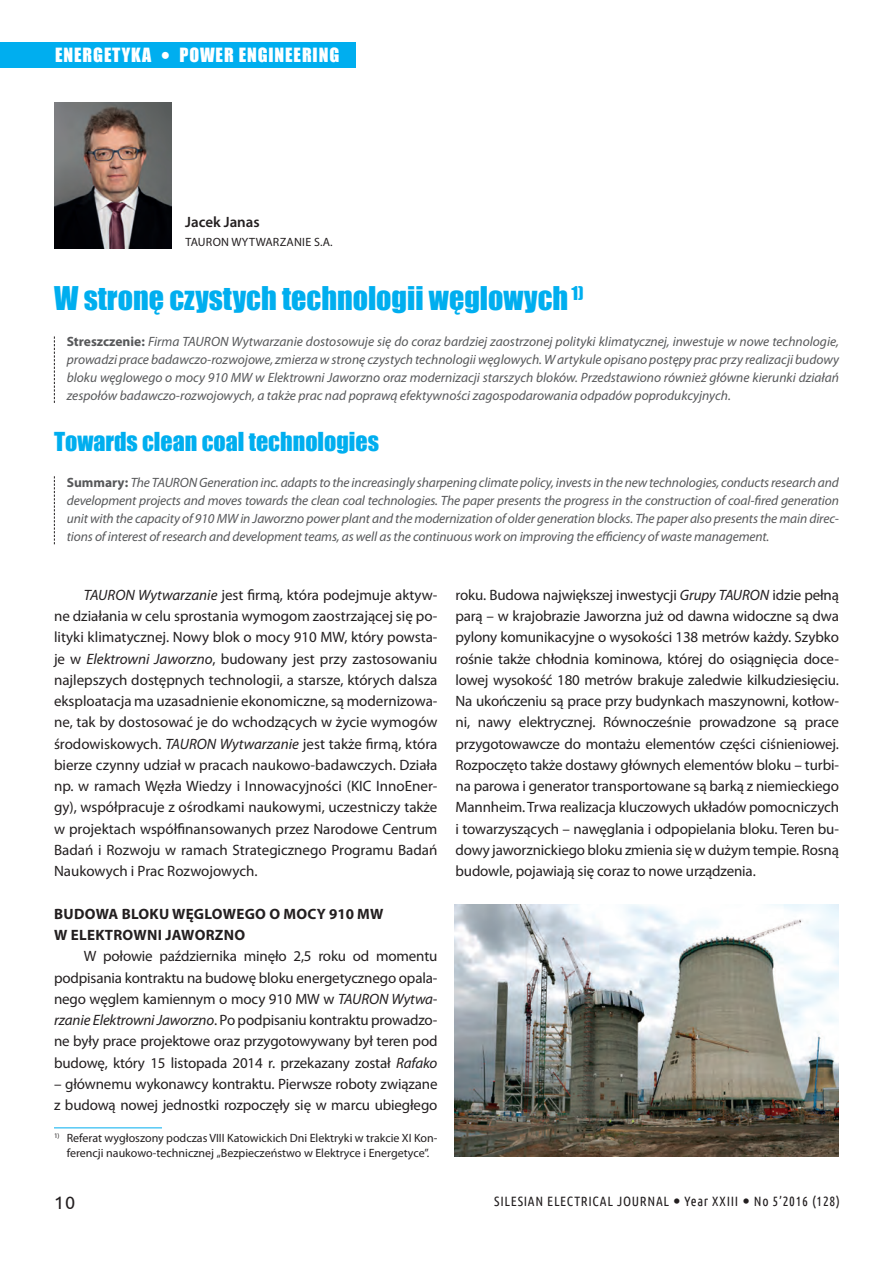
<style>
.page{position:relative;width:893px;height:1263px;background:#fff}
.page>*{position:absolute;margin:0;border:0;box-sizing:border-box;transform-origin:0 0}
.t1{font:30px "Impact";color:#00aeef}
.t2{font:24px "Impact";color:#00aeef}
.t3{font:18px "Impact";letter-spacing:.05em;color:#fff}
.t4{font:18px "Ubuntu";color:#231f20}
.t5{font:15px/21.3px "Myriad Pro";letter-spacing:-.01em;color:#231f20;text-align:justify}
.t6{font:700 15px/21.3px "Myriad Pro";letter-spacing:.02em;color:#231f20}
.t7{font:600 15px "Myriad Pro";color:#231f20}
.t8{font:italic 13.5px/18px "Myriad Pro";letter-spacing:-.01em;color:#57585a;text-align:justify}
.t9{font:13.5px "Ubuntu Condensed";letter-spacing:.05em;color:#231f20}
.t10{font:12px/14.4px "Myriad Pro";color:#231f20}
.t11{font:12px "Myriad Pro";letter-spacing:.02em;color:#231f20}
.s1{font-weight:700;font-style:normal}
.s2{font-style:italic}
</style>
<div class="page">
<div style="left:0;top:42px;width:356px;height:26px;background:#00aeef"></div>
<hr style="left:54px;top:1127px;width:108px;height:1px;background:#00aeef">
<svg style="left:54px;top:336px;width:1px;height:67px"></svg>
<svg style="left:54px;top:476px;width:1px;height:68px"></svg>
<img style="left:455px;top:904px;width:383px;height:253px">
<img style="left:55px;top:102px;width:117px;height:146px">
<p class="t3" style="left:55px;top:41px;width:98px">ENERGETYKA</p>
<p class="t3" style="left:179px;top:41px;width:161px">POWER ENGINEERING</p>
<p class="t7" style="left:185px;top:212px;width:76px">Jacek Janas</p>
<p class="t11" style="left:185px;top:234px;width:65px">TAURON Wytwarzanie</p>
<p class="t10" style="left:314px;top:234px;width:20px">S.A.</p>
<h1 class="t1" style="left:54px;top:275px;width:531px">W stronę czystych technologii węglowych <sup>1)</sup></h1>
<p class="t8" style="left:67px;top:332px;width:774px"><span class="s1">STRESZCZENIE:</span> Firma TAURON Wytwarzanie dostosowuje się do coraz bardziej zaostrzonej polityki klimatycznej, inwestuje w nowe technologie, prowadzi prace badawczo-rozwojowe, zmierza w stronę czystych technologii węglowych. W artykule opisano postępy prac przy realizacji budowy bloku węglowego o mocy 910 MW w Elektrowni Jaworzno oraz modernizacji starszych bloków. Przedstawiono również główne kierunki działań zespołów badawczo-rozwojowych, a także prac nad poprawą efektywności zagospodarowania odpadów poprodukcyjnych.</p>
<h2 class="t2" style="left:54px;top:423px;width:327px">Towards clean coal technologies</h2>
<p class="t8" style="left:67px;top:473px;width:774px"><span class="s1">SUMMARY:</span> The TAURON Generation inc. adapts to the increasingly sharpening climate policy, invests in the new technologies, conducts research and development projects and moves towards the clean coal technologies. The paper presents the progress in the construction of coal-fired generation unit with the capacity of 910 MW in Jaworzno power plant and the modernization of older generation blocks. The paper also presents the main direc&shy;tions of interest of research and development teams, as well as the continuous work on improving the efficiency of waste management.</p>
<p class="t5" style="left:54px;top:584px;width:385px;text-indent:30px"><span class="s2">TAURON Wytwarzanie</span> jest firmą, która podejmuje aktyw&shy;ne działania w celu sprostania wymogom zaostrzającej się po&shy;lityki klimatycznej. Nowy blok o mocy 910 MW, który powsta&shy;je w <span class="s2">Elektrowni Jaworzno</span>, budowany jest przy zastosowaniu najlepszych dostępnych technologii, a starsze, których dalsza eksploatacja ma uzasadnienie ekonomiczne, są modernizowa&shy;ne, tak by dostosować je do wchodzących w życie wymogów środowiskowych. <span class="s2">TAURON Wytwarzanie</span> jest także firmą, która bierze czynny udział w pracach naukowo-badawczych. Działa np. w ramach Węzła Wiedzy i Innowacyjności (KIC InnoEner&shy;gy), współpracuje z ośrodkami naukowymi, uczestniczy także w projektach współfinansowanych przez Narodowe Centrum Badań i Rozwoju w ramach Strategicznego Programu Badań Naukowych i Prac Rozwojowych.</p>
<p class="t6" style="left:54px;top:902px;width:50px">BUDOWA</p>
<p class="t6" style="left:54px;top:902px;width:331px;text-indent:68px">BLOKU WĘGLOWEGO O MOCY 910 MW<br>W ELEKTROWNI JAWORZNO</p>
<p class="t5" style="left:54px;top:945px;width:385px;text-indent:30px">W połowie października minęło 2,5 roku od momentu podpisania kontraktu na budowę bloku energetycznego opala&shy;nego węglem kamiennym o mocy 910 MW w <span class="s2">TAURON Wytwa&shy;rzanie Elektrowni Jaworzno</span>. Po podpisaniu kontraktu prowadzo&shy;ne były prace projektowe oraz przygotowywany był teren pod budowę, który 15 listopada 2014 r. przekazany został <span class="s2">Rafako</span></p>
<p class="t5" style="left:54px;top:1073px;width:385px">– głównemu wykonawcy kontraktu. Pierwsze roboty związane z budową nowej jednostki rozpoczęły się w marcu ubiegłego</p>
<p class="t10" style="left:67px;top:1131px;width:372px;text-indent:-13px"><sup>1)</sup> Referat wygłoszony podczas VIII Katowickich Dni Elektryki w trakcie XI Kon&shy;ferencji naukowo-technicznej</p>
<p class="t10" style="left:217px;top:1151px;width:6px">“</p>
<p class="t10" style="left:221px;top:1145px;width:210px">Bezpieczeństwo w Elektryce i Energetyce”.</p>
<p class="t5" style="left:455px;top:584px;width:385px">roku. Budowa największej inwestycji <span class="s2">Grupy TAURON</span> idzie pełną parą – w krajobrazie Jaworzna już od dawna widoczne są dwa pylony komunikacyjne o wysokości 138 metrów każdy. Szybko rośnie także chłodnia kominowa, której do osiągnięcia doce&shy;lowej wysokość 180 metrów brakuje zaledwie kilkudziesięciu.<br>Na ukończeniu są prace przy budynkach maszynowni, kotłow&shy;ni, nawy elektrycznej. Równocześnie prowadzone są prace przygotowawcze do montażu elementów części ciśnieniowej.<br>Rozpoczęto także dostawy głównych elementów bloku – turbi&shy;na parowa i generator transportowane są barką z niemieckiego Mannheim. Trwa realizacja kluczowych układów pomocniczych i towarzyszących – nawęglania i odpopielania bloku. Teren bu&shy;dowy jaworznickiego bloku zmienia się w dużym tempie. Rosną budowle, pojawiają się coraz to nowe urządzenia.</p>
<p class="t4" style="left:54px;top:1192px;width:23px">10</p>
<p class="t9" style="left:494px;top:1192px;width:347px">SILESIAN ELECTRICAL JOURNAL Year XXIII No 5’2016 (128)</p>
</div>
